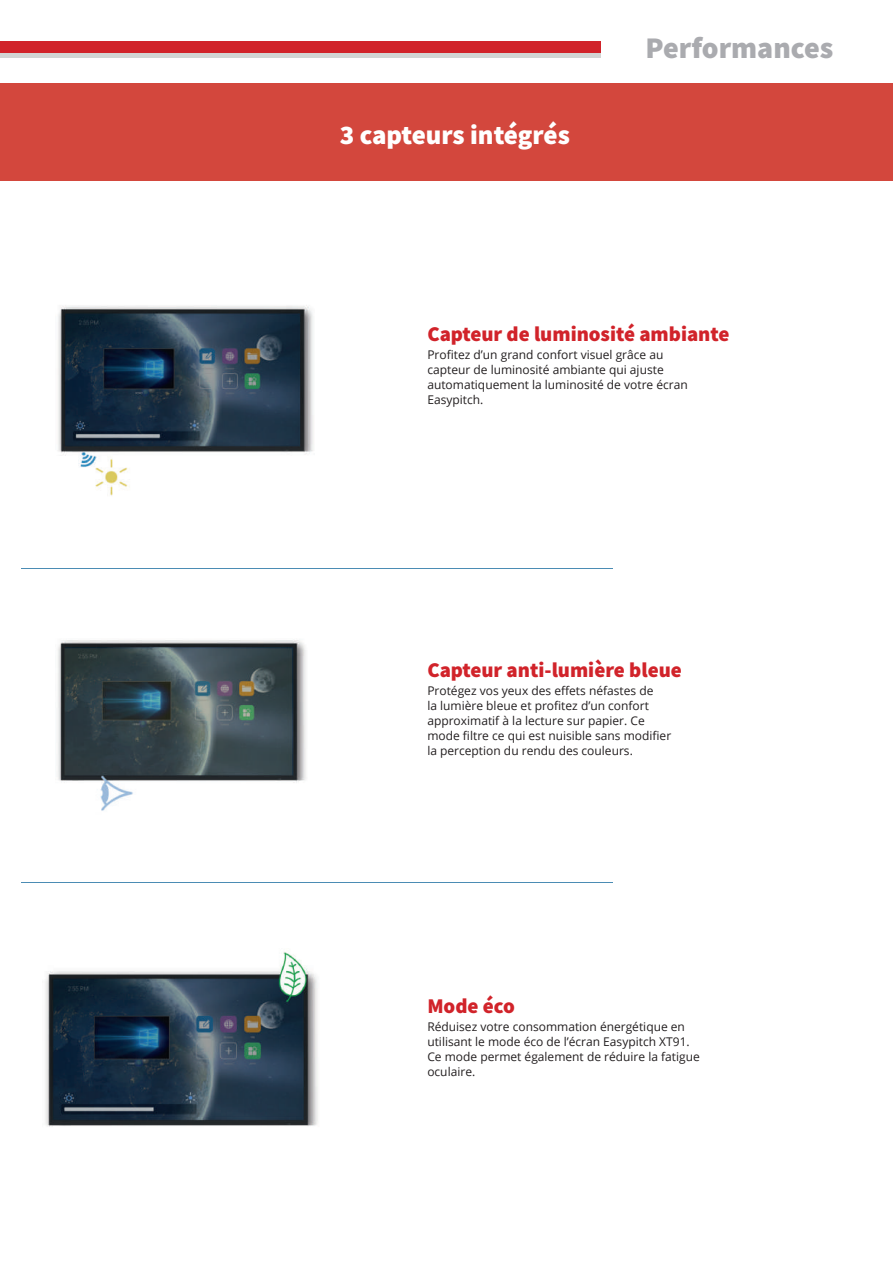
<style>
.page{position:relative;width:893px;height:1263px;background:#fff}
.page>*{position:absolute;margin:0;border:0;box-sizing:border-box;transform-origin:0 0}
.t1{font:900 30px "Source Sans Pro";color:#aaabaf}
.t2{font:900 27px "Source Sans Pro";letter-spacing:-.005em;color:#fff}
.t3{font:900 21px "Source Sans Pro";color:#d1232a}
.t4{font:12px/15px "Open Sans";color:#231f20}
</style>
<div class="page">
<div style="left:0;top:83px;width:893px;height:98px;background:#d3473d"></div>
<div style="left:0;top:41px;width:601px;height:12px;background:#d1232a"></div>
<hr style="left:0;top:53px;width:601px;height:4px;background:#d2d5d4">
<img style="left:58px;top:305px;width:256px;height:191px">
<img style="left:45px;top:952px;width:273px;height:175px">
<img style="left:58px;top:640px;width:248px;height:171px">
<hr style="left:21px;top:568px;width:591px;height:1px;background:#4b8cb4">
<hr style="left:21px;top:882px;width:591px;height:1px;background:#4b8cb4">
<h2 class="t2" style="left:340px;top:116px;width:232px">3 capteurs intégrés</h2>
<h1 class="t1" style="left:645px;top:27px;width:189px">Performances</h1>
<h3 class="t3" style="left:427px;top:320px;width:304px">Capteur de luminosité ambiante</h3>
<p class="t4" style="left:427px;top:347px;width:262px">Profitez d’un grand confort visuel grâce au capteur de luminosité ambiante qui ajuste automatiquement la luminosité de votre écran Easypitch.</p>
<h3 class="t3" style="left:427px;top:656px;width:256px">Capteur anti-lumière bleue</h3>
<p class="t4" style="left:427px;top:683px;width:245px">Protégez vos yeux des effets néfastes de<br>la lumière bleue et profitez d’un confort approximatif à la lecture sur papier. Ce mode filtre ce qui est nuisible sans modifier la perception du rendu des couleurs.</p>
<h3 class="t3" style="left:427px;top:991px;width:89px">Mode éco</h3>
<p class="t4" style="left:427px;top:1019px;width:274px">Réduisez votre consommation énergétique en utilisant le mode éco de l’écran Easypitch XT91.<br>Ce mode permet également de réduire la fatigue oculaire.</p>
</div>
